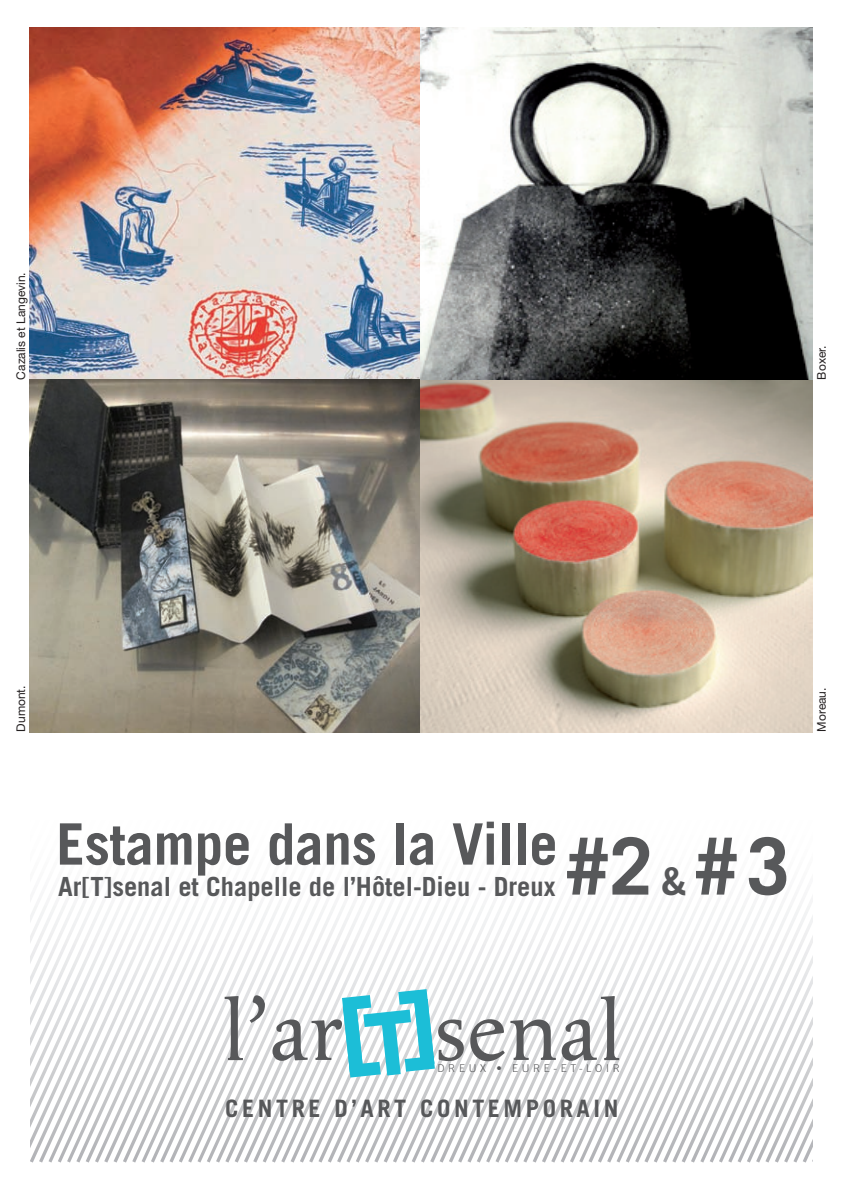
<style>
.page{position:relative;width:842px;height:1191px;background:#fff}
.page>*{position:absolute;margin:0;border:0;box-sizing:border-box;transform-origin:0 0}
.t1{font:700 78.8px "Trade Gothic";color:#57585a}
.t2{font:700 57.2px "Trade Gothic";letter-spacing:-.005em;color:#57585a}
.t3{font:700 26.4px "Trade Gothic";color:#57585a}
.t4{font:700 24px "Trade Gothic";letter-spacing:.15em;color:#57585a}
.t5{font:12px "Helvetica Neue";color:#231f20}
.t6{font:300 10.8px "Trade Gothic";letter-spacing:.34em;color:#57585a}
.s1{font-size:38.2px}
</style>
<div class="page">
<img style="left:48px;top:905px;width:10px;height:257px">
<img style="left:67px;top:905px;width:9px;height:257px">
<img style="left:76px;top:905px;width:10px;height:257px">
<img style="left:95px;top:905px;width:9px;height:257px">
<img style="left:104px;top:905px;width:10px;height:257px">
<img style="left:123px;top:905px;width:9px;height:257px">
<img style="left:160px;top:905px;width:75px;height:257px">
<img style="left:235px;top:905px;width:28px;height:257px">
<img style="left:263px;top:905px;width:28px;height:257px">
<img style="left:291px;top:905px;width:93px;height:257px">
<img style="left:384px;top:905px;width:28px;height:257px">
<img style="left:412px;top:905px;width:28px;height:257px">
<img style="left:440px;top:905px;width:65px;height:257px">
<img style="left:505px;top:905px;width:28px;height:257px">
<img style="left:533px;top:905px;width:28px;height:257px">
<img style="left:561px;top:905px;width:93px;height:257px">
<img style="left:654px;top:905px;width:28px;height:257px">
<img style="left:682px;top:905px;width:9px;height:257px">
<img style="left:691px;top:905px;width:9px;height:257px">
<img style="left:700px;top:905px;width:10px;height:257px">
<img style="left:710px;top:905px;width:9px;height:257px">
<img style="left:719px;top:905px;width:92px;height:257px">
<img style="left:728px;top:911px;width:85px;height:251px">
<img style="left:737px;top:932px;width:76px;height:230px">
<img style="left:747px;top:952px;width:66px;height:210px">
<img style="left:756px;top:973px;width:57px;height:189px">
<img style="left:765px;top:993px;width:48px;height:169px">
<img style="left:775px;top:1013px;width:38px;height:149px">
<img style="left:784px;top:1034px;width:29px;height:128px">
<img style="left:793px;top:1054px;width:20px;height:108px">
<img style="left:803px;top:1075px;width:10px;height:87px">
<img style="left:812px;top:1095px;width:1px;height:67px">
<svg style="left:225px;top:989px;width:394px;height:88px"></svg>
<img style="left:30px;top:27px;width:782px;height:705px">
<p class="t5" style="left:14px;top:379px;width:109px;rotate:-90deg">Cazalis et Langevin.</p>
<p class="t5" style="left:814px;top:379px;width:35px;rotate:-90deg">Boxer.</p>
<p class="t5" style="left:14px;top:731px;width:48px;rotate:-90deg">Dumont.</p>
<p class="t5" style="left:814px;top:731px;width:46px;rotate:-90deg">Moreau.</p>
<p class="t2" style="left:56px;top:809px;width:503px">Estampe dans la Ville</p>
<p class="t3" style="left:58px;top:870px;width:499px">Ar[T]senal et Chapelle de l’Hôtel-Dieu - Dreux</p>
<p class="t1" style="left:565px;top:818px;width:226px">#2<span class="s1">&amp;</span>#3</p>
<p class="t6" style="left:437px;top:1062px;width:184px">DREUX • EURE-ET-LOIR</p>
<p class="t4" style="left:225px;top:1094px;width:395px">CENTRE D’ART CONTEMPORAIN</p>
</div>
